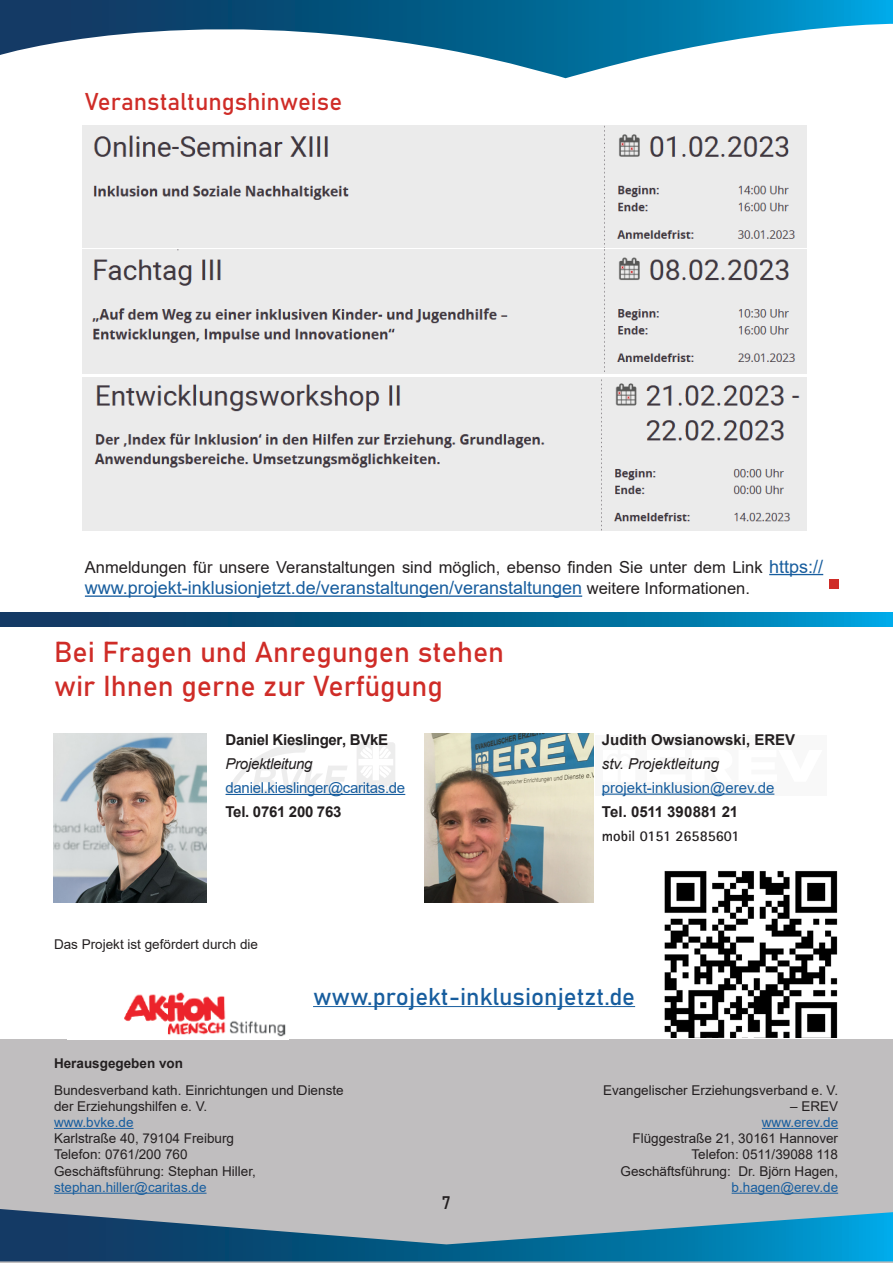
<style>
.page{position:relative;width:893px;height:1263px;background:#fff}
.page>*{position:absolute;margin:0;border:0;box-sizing:border-box;transform-origin:0 0}
.t1{font:28.5px/34.2px "Bahnschrift";color:#cf2c27}
.t2{font:24px "Bahnschrift";color:#175d9e}
.t3{font:24px "Bahnschrift";color:#cf2c27}
.t4{font:18px "Arial";color:#175d9e}
.t5{font:18px "Bahnschrift";color:#231f20}
.t6{font:16.5px "Arial";color:#231f20}
.t7{font:700 15px "Arial";letter-spacing:-.02em;color:#231f20}
.t8{font:15px "Arial";letter-spacing:-.02em;color:#175d9e}
.t9{font:15px "Arial";color:#175d9e}
.t10{font:700 15px "Arial";color:#231f20}
.t11{font:italic 15px "Arial";color:#231f20}
.t12{font:700 15px "Rotis Sans Serif";color:#231f20}
.t13{font:700 15px "Arial";letter-spacing:.005em;color:#231f20}
.t14{font:italic 15px "Arial";letter-spacing:-.02em;color:#231f20}
.t15{font:13.5px/16.2px "Arial";color:#231f20}
.t16{font:13.5px "Arial";color:#175d9e}
.t17{font:700 13.5px "Arial";color:#231f20}
.s1{font-size:18px;color:#175d9e}
.s2{font-size:16.5px;color:#231f20}
</style>
<div class="page">
<div style="left:0;top:1040px;width:893px;height:223px;background:#c0bebf"></div>
<hr style="left:54px;top:1128px;width:80px;height:1px;background:#175d9e">
<hr style="left:54px;top:1193px;width:153px;height:1px;background:#175d9e">
<hr style="left:762px;top:1128px;width:76px;height:1px;background:#175d9e">
<hr style="left:732px;top:1193px;width:106px;height:1px;background:#175d9e">
<svg style="left:0;top:1209px;width:893px;height:52px"></svg>
<svg style="left:0;top:613px;width:893px;height:13px;background:#04618f"></svg>
<img style="left:124px;top:992px;width:162px;height:45px">
<img style="left:665px;top:871px;width:173px;height:166px">
<img style="left:54px;top:734px;width:153px;height:168px">
<svg style="left:226px;top:742px;width:122px;height:52px"></svg>
<svg style="left:357px;top:742px;width:38px;height:52px"></svg>
<hr style="left:226px;top:794px;width:179px;height:1px;background:#175d9e">
<div style="left:595px;top:736px;width:232px;height:60px;background:#f8f8f8"></div>
<hr style="left:602px;top:793px;width:172px;height:2px;background:#175d9e">
<img style="left:425px;top:734px;width:168px;height:168px">
<svg style="left:0;top:0;width:893px;height:78px"></svg>
<hr style="left:313px;top:1006px;width:322px;height:1px;background:#175d9e">
<div style="left:830px;top:579px;width:9px;height:9px;background:#cf2c27"></div>
<hr style="left:769px;top:574px;width:54px;height:1px;background:#175d9e">
<hr style="left:85px;top:595px;width:497px;height:2px;background:#175d9e">
<img style="left:82px;top:125px;width:725px;height:123px">
<img style="left:82px;top:250px;width:725px;height:124px">
<img style="left:82px;top:377px;width:725px;height:154px">
<h2 class="t3" style="left:85px;top:84px;width:259px">Veranstaltungshinweise</h2>
<p class="t6" style="left:85px;top:555px;width:740px">Anmeldungen für unsere Veranstaltungen sind möglich, ebenso finden Sie unter dem Link <span class="s1">https://</span></p>
<h3 class="t4" style="left:85px;top:575px;width:667px">www.projekt-inklusionjetzt.de/veranstaltungen/veranstaltungen <span class="s2">weitere Informationen.</span></h3>
<h1 class="t1" style="left:54px;top:633px;width:452px">Bei Fragen und Anregungen stehen wir Ihnen gerne zur Verfügung</h1>
<p class="t7" style="left:226px;top:729px;width:164px">Daniel Kieslinger, BVkE</p>
<p class="t14" style="left:226px;top:754px;width:88px">Projektleitung</p>
<p class="t8" style="left:226px;top:777px;width:181px">daniel.kieslinger@caritas.de</p>
<p class="t7" style="left:226px;top:801px;width:117px">Tel. 0761 200 763</p>
<p class="t15" style="left:54px;top:936px;width:206px">Das Projekt ist gefördert durch die</p>
<p class="t10" style="left:602px;top:729px;width:195px">Judith Owsianowski, EREV</p>
<p class="t11" style="left:602px;top:753px;width:119px">stv. Projektleitung</p>
<p class="t9" style="left:602px;top:777px;width:174px">projekt-inklusion@erev.de</p>
<p class="t13" style="left:602px;top:801px;width:138px">Tel. 0511 390881 21</p>
<p class="t12" style="left:602px;top:826px;width:139px">mobil 0151 26585601</p>
<h2 class="t2" style="left:313px;top:979px;width:324px">www.projekt-inklusionjetzt.de</h2>
<p class="t17" style="left:54px;top:1053px;width:131px">Herausgegeben von</p>
<p class="t15" style="left:54px;top:1081px;width:291px">Bundesverband kath. Einrichtungen und Dienste der Erziehungshilfen e. V.</p>
<p class="t16" style="left:54px;top:1113px;width:81px">www.bvke.de</p>
<p class="t15" style="left:54px;top:1130px;width:203px">Karlstraße 40, 79104 Freiburg<br>Telefon: 0761/200 760<br>Geschäftsführung: Stephan Hiller,</p>
<p class="t16" style="left:54px;top:1178px;width:154px">stephan.hiller@caritas.de</p>
<h3 class="t5" style="left:442px;top:1189px;width:11px">7</h3>
<p class="t15" style="left:603px;top:1082px;width:237px">Evangelischer Erziehungsverband e. V.</p>
<p class="t15" style="left:790px;top:1098px;width:50px">– EREV</p>
<p class="t16" style="left:762px;top:1113px;width:78px">www.erev.de</p>
<p class="t15" style="left:620px;top:1130px;width:219px;text-align:right">Flüggestraße 21, 30161 Hannover<br>Telefon: 0511/39088 118<br>Geschäftsführung: Dr. Björn Hagen,</p>
<p class="t16" style="left:732px;top:1178px;width:108px">b.hagen@erev.de</p>
</div>
